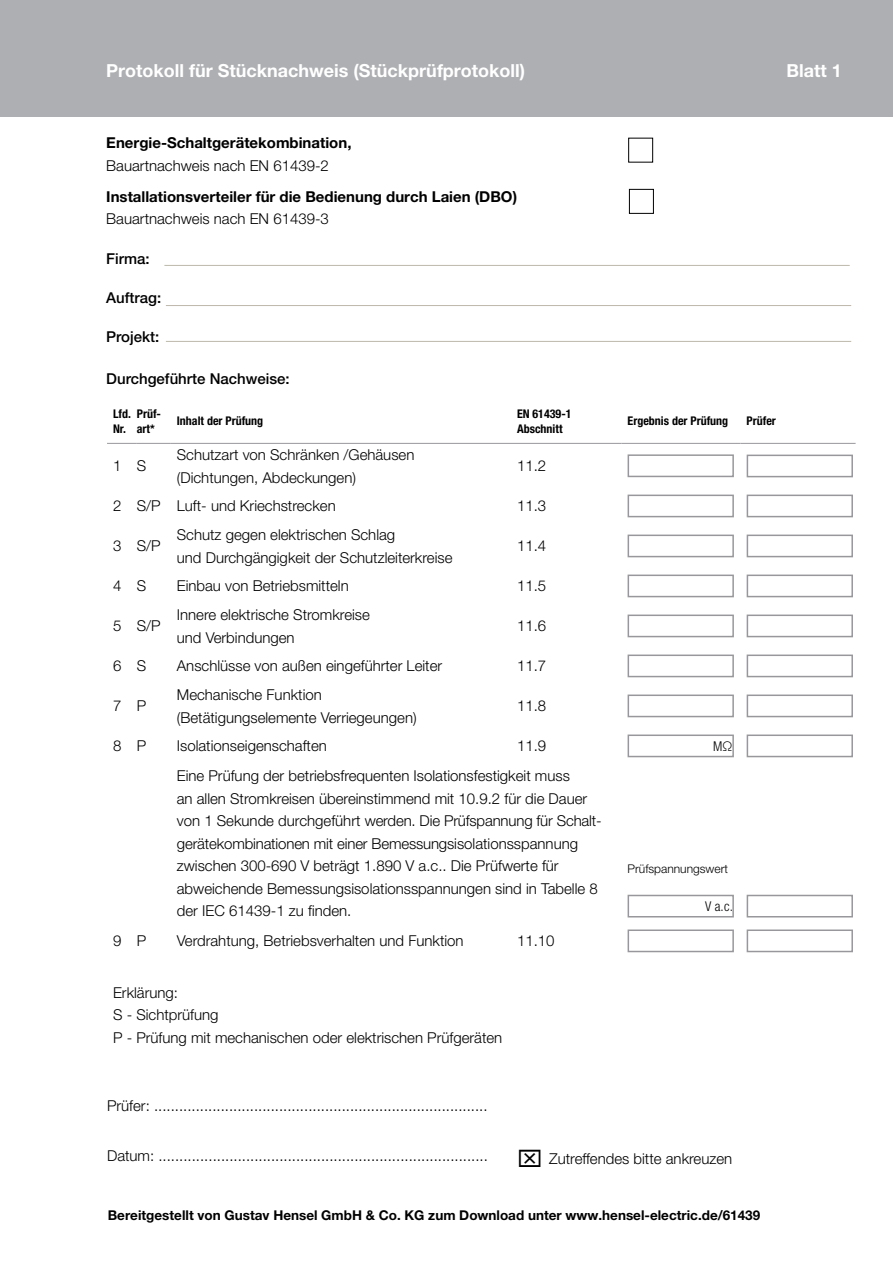
<style>
.page{position:relative;width:893px;height:1263px;background:#fff}
.page>*{position:absolute;margin:0;border:0;box-sizing:border-box;transform-origin:0 0}
.t1{font:700 18px "Helvetica Neue LT Pro";color:#fff}
.t2{font:300 15px/22.5px "Helvetica Neue LT Pro";color:#000}
.t3{font:700 15px "Helvetica Neue LT Pro";color:#000}
.t4{font:500 15px "Helvetica Neue LT Pro";color:#000}
.t5{font:700 13.5px "Helvetica Neue LT Pro";color:#000}
.t6{font:300 condensed 13.5px "Helvetica Neue LT Pro";color:#000}
.t7{font:700 condensed 12px/14.4px "Helvetica Neue LT Pro";color:#000}
.t8{font:300 12px "Helvetica Neue LT Pro";color:#000}
</style>
<div class="page">
<div style="left:0;top:0;width:893px;height:117px;background:#aeafb2"></div>
<hr style="left:107px;top:443px;width:30px;height:1px;background:#98989c">
<hr style="left:137px;top:443px;width:34px;height:1px;background:#98989c">
<hr style="left:171px;top:443px;width:340px;height:1px;background:#98989c">
<hr style="left:511px;top:443px;width:111px;height:1px;background:#98989c">
<hr style="left:622px;top:443px;width:119px;height:1px;background:#98989c">
<hr style="left:741px;top:443px;width:115px;height:1px;background:#98989c">
<div style="left:628px;top:454px;width:106px;height:23px;background:#fff;border:2px solid #98989c"></div>
<div style="left:747px;top:455px;width:106px;height:22px;background:#fff;border:2px solid #98989c"></div>
<div style="left:628px;top:495px;width:106px;height:22px;background:#fff;border:2px solid #98989c"></div>
<div style="left:747px;top:495px;width:106px;height:22px;background:#fff;border:2px solid #98989c"></div>
<div style="left:628px;top:535px;width:106px;height:22px;background:#fff;border:2px solid #98989c"></div>
<div style="left:747px;top:535px;width:106px;height:22px;background:#fff;border:2px solid #98989c"></div>
<div style="left:628px;top:574px;width:106px;height:23px;background:#fff;border:2px solid #98989c"></div>
<div style="left:747px;top:574px;width:106px;height:23px;background:#fff;border:2px solid #98989c"></div>
<div style="left:628px;top:614px;width:106px;height:23px;background:#fff;border:2px solid #98989c"></div>
<div style="left:747px;top:614px;width:106px;height:23px;background:#fff;border:2px solid #98989c"></div>
<div style="left:628px;top:654px;width:106px;height:23px;background:#fff;border:2px solid #98989c"></div>
<div style="left:747px;top:654px;width:106px;height:23px;background:#fff;border:2px solid #98989c"></div>
<div style="left:628px;top:694px;width:106px;height:23px;background:#fff;border:2px solid #98989c"></div>
<div style="left:747px;top:694px;width:106px;height:23px;background:#fff;border:2px solid #98989c"></div>
<div style="left:628px;top:734px;width:106px;height:23px;border:2px solid #98989c"></div>
<div style="left:747px;top:734px;width:106px;height:23px;background:#fff;border:2px solid #98989c"></div>
<div style="left:628px;top:895px;width:106px;height:22px;border:2px solid #98989c"></div>
<div style="left:747px;top:895px;width:106px;height:22px;background:#fff;border:2px solid #98989c"></div>
<div style="left:628px;top:929px;width:106px;height:23px;background:#fff;border:2px solid #98989c"></div>
<div style="left:747px;top:929px;width:106px;height:23px;background:#fff;border:2px solid #98989c"></div>
<div style="left:628px;top:138px;width:25px;height:25px;border:1px solid #000"></div>
<div style="left:629px;top:189px;width:25px;height:25px;border:1px solid #000"></div>
<hr style="left:164px;top:265px;width:686px;height:1px;background:#bdb8aa">
<hr style="left:166px;top:305px;width:685px;height:1px;background:#bdb8aa">
<hr style="left:166px;top:341px;width:685px;height:1px;background:#bdb8aa">
<p class="t1" style="left:106px;top:59px;width:420px">Protokoll für Stücknachweis (Stückprüfprotokoll)</p>
<p class="t1" style="left:787px;top:59px;width:57px">Blatt 1</p>
<p class="t3" style="left:106px;top:134px;width:247px">Energie-Schaltgerätekombination,</p>
<p class="t2" style="left:106px;top:154px;width:224px">Bauartnachweis nach EN 61439-2</p>
<p class="t3" style="left:106px;top:187px;width:412px">Installationsverteiler für die Bedienung durch Laien (DBO)</p>
<p class="t2" style="left:106px;top:208px;width:224px">Bauartnachweis nach EN 61439-3</p>
<p class="t4" style="left:106px;top:250px;width:45px">Firma:</p>
<p class="t4" style="left:106px;top:289px;width:57px">Auftrag:</p>
<p class="t4" style="left:106px;top:328px;width:55px">Projekt:</p>
<p class="t4" style="left:106px;top:370px;width:185px">Durchgeführte Nachweise:</p>
<p class="t7" style="left:113px;top:406px;width:19px">Lfd.<br>Nr.</p>
<p class="t7" style="left:137px;top:406px;width:26px">Prüf&shy;art*</p>
<p class="t7" style="left:177px;top:414px;width:88px">Inhalt der Prüfung</p>
<p class="t7" style="left:517px;top:406px;width:56px">EN 61439-1<br>Abschnitt</p>
<p class="t7" style="left:628px;top:414px;width:102px">Ergebnis der Prüfung</p>
<p class="t7" style="left:747px;top:414px;width:31px">Prüfer</p>
<p class="t2" style="left:113px;top:454px;width:35px">1 S</p>
<p class="t2" style="left:177px;top:443px;width:239px">Schutzart von Schränken /Gehäusen (Dichtungen, Abdeckungen)</p>
<p class="t2" style="left:517px;top:454px;width:31px">11.2</p>
<p class="t2" style="left:113px;top:494px;width:224px">2 S/P Luft- und Kriechstrecken</p>
<p class="t2" style="left:517px;top:494px;width:31px">11.3</p>
<p class="t2" style="left:113px;top:534px;width:49px">3 S/P</p>
<p class="t2" style="left:177px;top:523px;width:277px">Schutz gegen elektrischen Schlag<br>und Durchgängigkeit der Schutzleiterkreise</p>
<p class="t2" style="left:517px;top:534px;width:31px">11.4</p>
<p class="t2" style="left:113px;top:574px;width:35px">4 S</p>
<p class="t2" style="left:177px;top:574px;width:173px">Einbau von Betriebsmitteln</p>
<p class="t2" style="left:517px;top:574px;width:31px">11.5</p>
<p class="t2" style="left:113px;top:614px;width:49px">5 S/P</p>
<p class="t2" style="left:177px;top:603px;width:195px">Innere elektrische Stromkreise und Verbindungen</p>
<p class="t2" style="left:517px;top:614px;width:31px">11.6</p>
<p class="t2" style="left:113px;top:654px;width:35px">6 S</p>
<p class="t2" style="left:177px;top:654px;width:267px">Anschlüsse von außen eingeführter Leiter</p>
<p class="t2" style="left:517px;top:654px;width:31px">11.7</p>
<p class="t2" style="left:113px;top:694px;width:35px">7 P</p>
<p class="t2" style="left:177px;top:683px;width:241px">Mechanische Funktion (Betätigungselemente Verriegeungen)</p>
<p class="t2" style="left:517px;top:694px;width:31px">11.8</p>
<p class="t2" style="left:113px;top:734px;width:35px">8 P</p>
<p class="t2" style="left:177px;top:734px;width:152px">Isolationseigenschaften</p>
<p class="t2" style="left:517px;top:734px;width:31px">11.9</p>
<p class="t6" style="left:713px;top:738px;width:21px">MΩ</p>
<p class="t2" style="left:177px;top:764px;width:426px">Eine Prüfung der betriebsfrequenten Isolationsfestigkeit muss<br>an allen Stromkreisen übereinstimmend mit 10.9.2 für die Dauer von 1 Sekunde durchgeführt werden. Die Prüfspannung für Schalt&shy;gerätekombinationen mit einer Bemessungsisolationsspannung zwischen 300-690 V beträgt 1.890 V a.c.. Die Prüfwerte für abweichende Bemessungsisolationsspannungen sind in Tabelle 8 der IEC 61439-1 zu finden.</p>
<p class="t8" style="left:628px;top:861px;width:102px">Prüfspannungswert</p>
<p class="t6" style="left:705px;top:898px;width:29px">V a.c.</p>
<p class="t2" style="left:113px;top:929px;width:35px">9 P</p>
<p class="t2" style="left:177px;top:929px;width:288px">Verdrahtung, Betriebsverhalten und Funktion</p>
<p class="t2" style="left:517px;top:929px;width:39px">11.10</p>
<p class="t2" style="left:113px;top:981px;width:391px">Erklärung:<br>S - Sichtprüfung<br>P - Prüfung mit mechanischen oder elektrischen Prüfgeräten</p>
<p class="t2" style="left:107px;top:1094px;width:382px">Prüfer: ................................................................................</p>
<p class="t2" style="left:107px;top:1143px;width:382px">Datum: ...............................................................................</p>
<p class="t2" style="left:549px;top:1147px;width:185px">Zutreffendes bitte ankreuzen</p>
<p class="t5" style="left:108px;top:1207px;width:654px">Bereitgestellt von Gustav Hensel GmbH &amp; Co. KG zum Download unter www.hensel-electric.de/61439</p>
</div>
